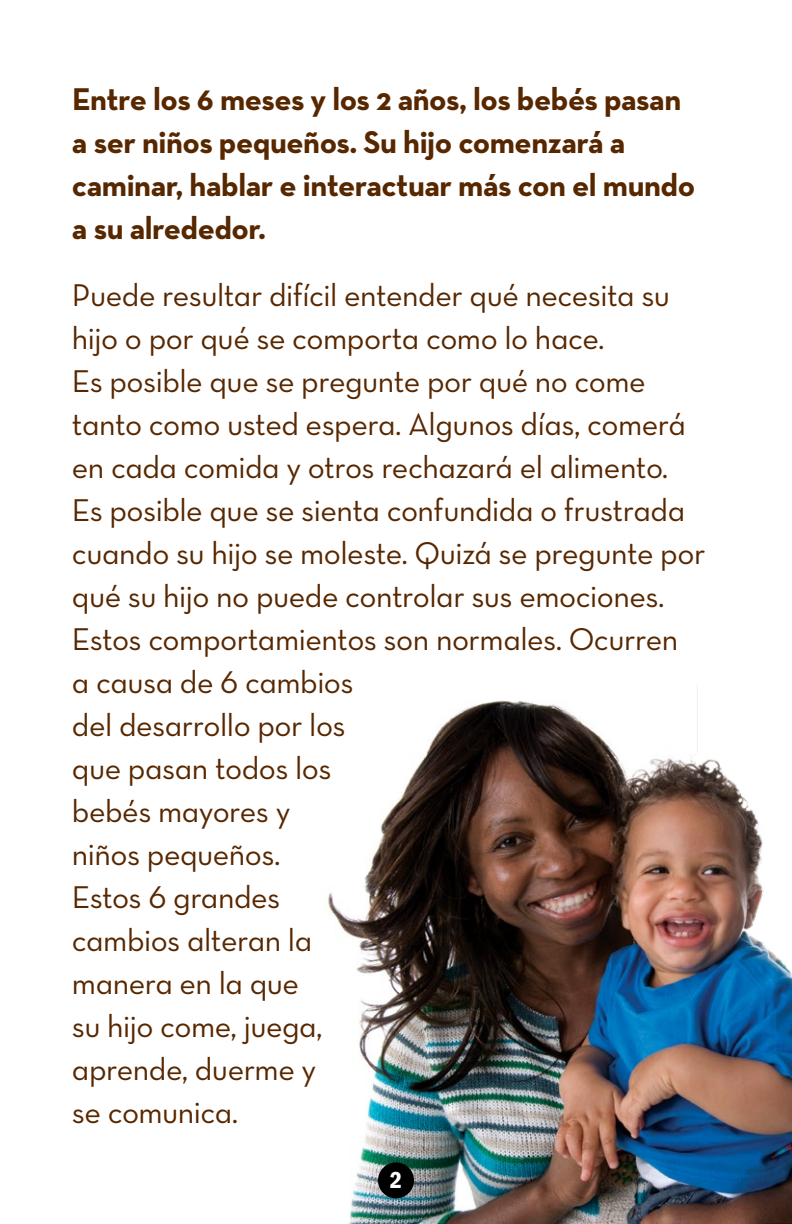
<style>
.page{position:relative;width:792px;height:1224px;background:#fff}
.page>*{position:absolute;margin:0;border:0;box-sizing:border-box;transform-origin:0 0}
.t1{font:32px/43px "Neutra Text PS Book Alt";letter-spacing:-.015em;color:#572700}
.t2{font:700 32px/43px "Neutra Text";letter-spacing:-.015em;color:#572700}
.t3{font:600 condensed 24px "Franklin Gothic";color:#fff}
</style>
<div class="page">
<img style="left:327px;top:685px;width:465px;height:539px">
<div style="left:378px;top:1162px;width:36px;height:36px;background:#000;border-radius:50%"></div>
<p class="t2" style="left:72px;top:77px;width:625px">Entre los 6 meses y los 2 años, los bebés pasan a ser niños pequeños. Su hijo comenzará a caminar, hablar e interactuar más con el mundo a su alrededor.</p>
<p class="t1" style="left:72px;top:273px;width:635px">Puede resultar difícil entender qué necesita su hijo o por qué se comporta como lo hace.<br>Es posible que se pregunte por qué no come tanto como usted espera. Algunos días, comerá en cada comida y otros rechazará el alimento.<br>Es posible que se sienta confundida o frustrada cuando su hijo se moleste. Quizá se pregunte por qué su hijo no puede controlar sus emociones.<br>Estos comportamientos son normales. Ocurren<br>a causa de 6 cambios<br>del desarrollo por los<br>que pasan todos los<br>bebés mayores y<br>niños pequeños.<br>Estos 6 grandes<br>cambios alteran la<br>manera en la que<br>su hijo come, juega,<br>aprende, duerme y<br>se comunica.</p>
<p class="t3" style="left:390px;top:1166px;width:14px">2</p>
</div>
